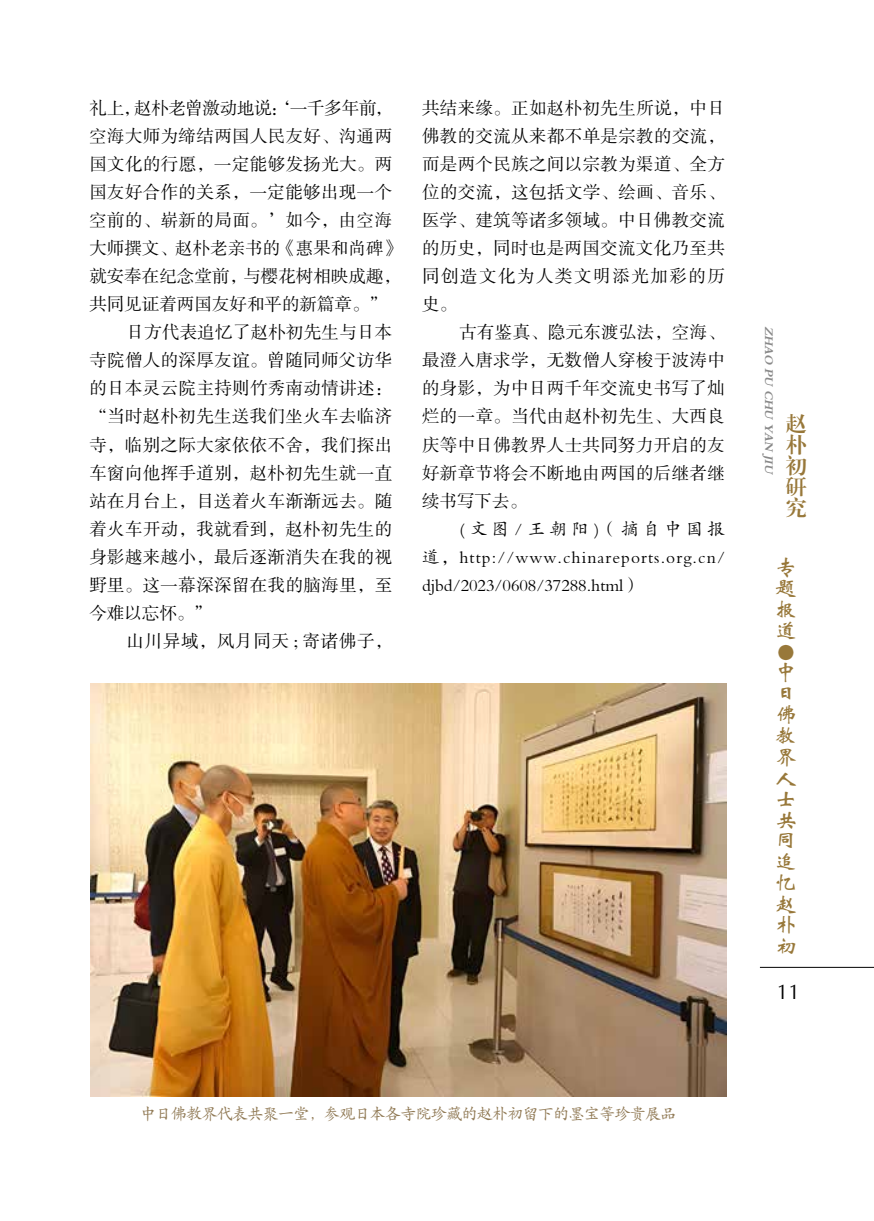
<style>
.page{position:relative;width:874px;height:1221px;background:#fff}
.page>*{position:absolute;margin:0;border:0;box-sizing:border-box;transform-origin:0 0}
.t1{font:21px/21px "FZWBK GBK1 0";color:#98783a;text-align:justify}
.t2{font:21px/21px "FZXBSK GBK1 0";color:#98783a;text-align:justify}
.t3{font:21px "FZWBK GBK1 0";color:#000}
.t4{font:17.5px/28px "FZSSK GBK1 0";letter-spacing:.02em;color:#000;text-align:justify}
.t5{font:17.5px/28px "FZKTK GBK1 0";letter-spacing:.065em;color:#000;text-align:justify}
.t6{font:17.5px "FZSSK GBK1 0";color:#000}
.t7{font:17.5px "FZSSK GBK1 0";letter-spacing:-.02em;color:#000}
.t8{font:17.5px "FZSSK GBK1 0";letter-spacing:.04em;color:#000}
.t9{font:15.75px "FZXKTK GBK1 0";letter-spacing:-.03em;color:#907954}
.t10{font:italic 12.25px "FZDBSK GBK1 0";color:#898989}
</style>
<div class="page">
<hr style="left:759px;top:967px;width:114px;height:1px;background:#000">
<img style="left:91px;top:683px;width:634px;height:412px">
<p class="t7" style="left:89px;top:99px;width:304px">礼上，赵朴老曾激动地说：‘一千多年前，</p>
<p class="t4" style="left:89px;top:123px;width:304px">空海大师为缔结两国人民友好、沟通两</p>
<p class="t4" style="left:89px;top:151px;width:304px">国文化的行愿，一定能够发扬光大。两</p>
<p class="t4" style="left:89px;top:179px;width:304px">国友好合作的关系，一定能够出现一个</p>
<p class="t4" style="left:89px;top:207px;width:304px">空前的、崭新的局面。’如今，由空海</p>
<p class="t6" style="left:89px;top:239px;width:313px">大师撰文、赵朴老亲书的《惠果和尚碑》</p>
<p class="t6" style="left:89px;top:267px;width:313px">就安奉在纪念堂前，与樱花树相映成趣，</p>
<p class="t6" style="left:89px;top:295px;width:299px">共同见证着两国友好和平的新篇章。”</p>
<p class="t4" style="left:126px;top:319px;width:267px">日方代表追忆了赵朴初先生与日本</p>
<p class="t4" style="left:89px;top:347px;width:304px">寺院僧人的深厚友谊。曾随同师父访华</p>
<p class="t4" style="left:89px;top:375px;width:304px">的日本灵云院主持则竹秀南动情讲述：</p>
<p class="t4" style="left:89px;top:403px;width:304px">“当时赵朴初先生送我们坐火车去临济</p>
<p class="t4" style="left:89px;top:431px;width:304px">寺，临别之际大家依依不舍，我们探出</p>
<p class="t4" style="left:89px;top:459px;width:304px">车窗向他挥手道别，赵朴初先生就一直</p>
<p class="t4" style="left:89px;top:487px;width:304px">站在月台上，目送着火车渐渐远去。随</p>
<p class="t4" style="left:89px;top:515px;width:304px">着火车开动，我就看到，赵朴初先生的</p>
<p class="t4" style="left:89px;top:543px;width:304px">身影越来越小，最后逐渐消失在我的视</p>
<p class="t4" style="left:89px;top:571px;width:304px">野里。这一幕深深留在我的脑海里，至</p>
<p class="t4" style="left:89px;top:599px;width:124px">今难以忘怀。”</p>
<p class="t8" style="left:126px;top:631px;width:267px">山川异域，风月同天 ; 寄诸佛子，</p>
<p class="t4" style="left:422px;top:95px;width:304px">共结来缘。正如赵朴初先生所说，中日佛教的交流从来都不单是宗教的交流，而是两个民族之间以宗教为渠道、全方位的交流，这包括文学、绘画、音乐、医学、建筑等诸多领域。中日佛教交流的历史，同时也是两国交流文化乃至共同创造文化为人类文明添光加彩的历史。</p>
<p class="t4" style="left:422px;top:319px;width:304px;text-indent:37px">古有鉴真、隐元东渡弘法，空海、最澄入唐求学，无数僧人穿梭于波涛中的身影，为中日两千年交流史书写了灿烂的一章。当代由赵朴初先生、大西良庆等中日佛教界人士共同努力开启的友好新章节将会不断地由两国的后继者继续书写下去。</p>
<p class="t5" style="left:422px;top:515px;width:304px;text-indent:37px">(文图/王朝阳)（摘自中国报道，http://www.chinareports.org.cn/ djbd/2023/0608/37288.html）</p>
<p class="t10" style="left:775px;top:325px;width:152px;rotate:90deg">ZHAO PU CHU YAN JIU</p>
<p class="t2" style="left:785px;top:413px;width:22px">赵朴初研究</p>
<p class="t1" style="left:775px;top:558px;width:22px">专题报道</p>
<p class="t1" style="left:795px;top:641px;width:22px;rotate:90deg">●</p>
<p class="t1" style="left:775px;top:663px;width:22px;text-align:left">中日佛教界人士共同追忆赵朴初</p>
<p class="t3" style="left:776px;top:980px;width:25px">11</p>
<p class="t9" style="left:140px;top:1105px;width:537px">中日佛教界代表共聚一堂，参观日本各寺院珍藏的赵朴初留下的墨宝等珍贵展品</p>
</div>
